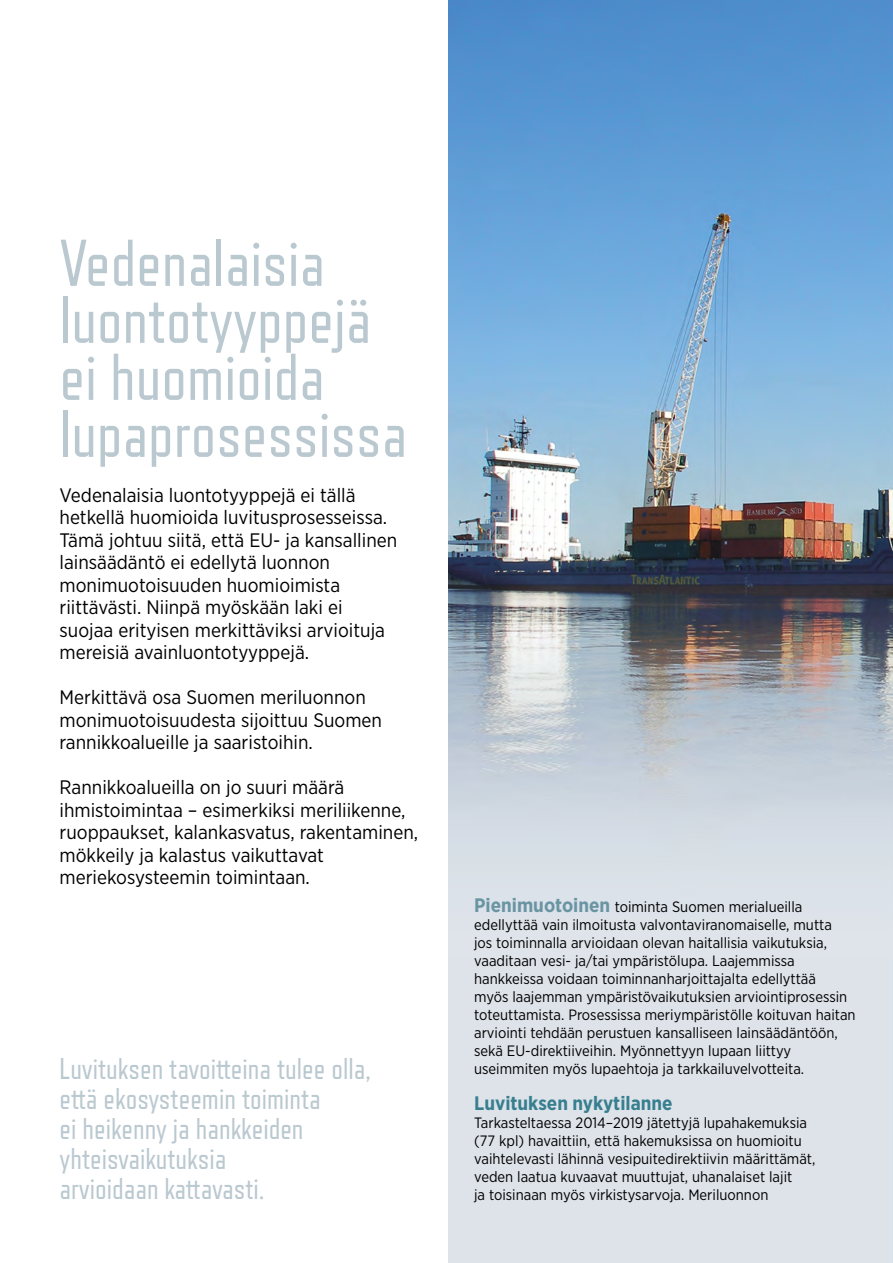
<style>
.page{position:relative;width:893px;height:1263px;background:#fff}
.page>*{position:absolute;margin:0;border:0;box-sizing:border-box;transform-origin:0 0}
.A-OtsikkoIso{font:66px "Refrigerator Deluxe";color:#bac8d0}
.t1{font:30px/30px "Refrigerator Deluxe";color:#bac8d0}
.A-ingressi{font:19.5px/22.5px "Gotham Narrow";color:#000}
.A-VO{font:700 19.5px "Gotham Narrow";color:#377f8f}
.A-ingressi-2{font:15px/18px "Gotham Narrow";color:#000}
.A-text{font:15px/18px "Gotham Narrow";color:#000}
.s1{font-weight:700;font-size:19.5px;color:#6995a3}
</style>
<div class="page">
<img style="left:449px;top:0;width:444px;height:1263px">
<h1 class="A-OtsikkoIso" style="left:60px;top:225px;width:267px">Vedenalaisia</h1>
<h1 class="A-OtsikkoIso" style="left:60px;top:282px;width:313px">luontotyyppejä</h1>
<h1 class="A-OtsikkoIso" style="left:60px;top:339px;width:267px">ei huomioida</h1>
<h1 class="A-OtsikkoIso" style="left:60px;top:396px;width:349px">lupaprosessissa</h1>
<p class="A-ingressi" style="left:60px;top:483px;width:339px">Vedenalaisia luontotyyppejä ei tällä hetkellä huomioida luvitusprosesseissa.<br>Tämä johtuu siitä, että EU- ja kansallinen lainsäädäntö ei edellytä luonnon monimuotoisuuden huomioimista riittävästi. Niinpä myöskään laki ei</p>
<p class="A-ingressi" style="left:60px;top:618px;width:327px">suojaa erityisen merkittäviksi arvioituja mereisiä avainluontotyyppejä.</p>
<p class="A-ingressi" style="left:60px;top:686px;width:324px">Merkittävä osa Suomen meriluonnon monimuotoisuudesta sijoittuu Suomen rannikkoalueille ja saaristoihin.</p>
<p class="A-ingressi" style="left:60px;top:776px;width:360px">Rannikkoalueilla on jo suuri määrä ihmistoimintaa – esimerkiksi meriliikenne, ruoppaukset, kalankasvatus, rakentaminen, mökkeily ja kalastus vaikuttavat meriekosysteemin toimintaan.</p>
<h2 class="t1" style="left:60px;top:1053px;width:313px">Luvituksen tavoitteina tulee olla, että ekosysteemin toiminta<br>ei heikenny ja hankkeiden yhteisvaikutuksia<br>arvioidaan kattavasti.</h2>
<p class="A-ingressi-2" style="left:474px;top:897px;width:383px"><span class="s1">Pienimuotoinen</span> toiminta Suomen merialueilla edellyttää vain ilmoitusta valvontaviranomaiselle, mutta<br>jos toiminnalla arvioidaan olevan haitallisia vaikutuksia, vaaditaan vesi- ja/tai ympäristölupa. Laajemmissa hankkeissa voidaan toiminnanharjoittajalta edellyttää<br>myös laajemman ympäristövaikutuksien arviointiprosessin toteuttamista. Prosessissa meriympäristölle koituvan haitan arviointi tehdään perustuen kansalliseen lainsäädäntöön, sekä EU-direktiiveihin. Myönnettyyn lupaan liittyy useimmiten myös lupaehtoja ja tarkkailuvelvotteita.</p>
<h2 class="A-VO" style="left:474px;top:1090px;width:200px">Luvituksen nykytilanne</h2>
<p class="A-text" style="left:474px;top:1113px;width:334px">Tarkasteltaessa 2014–2019 jätettyjä lupahakemuksia</p>
<p class="A-text" style="left:474px;top:1131px;width:343px">(77 kpl) havaittiin, että hakemuksissa on huomioitu vaihtelevasti lähinnä vesipuitedirektiivin määrittämät,</p>
<p class="A-text" style="left:474px;top:1167px;width:320px">veden laatua kuvaavat muuttujat, uhanalaiset lajit ja toisinaan myös virkistysarvoja. Meriluonnon</p>
</div>
